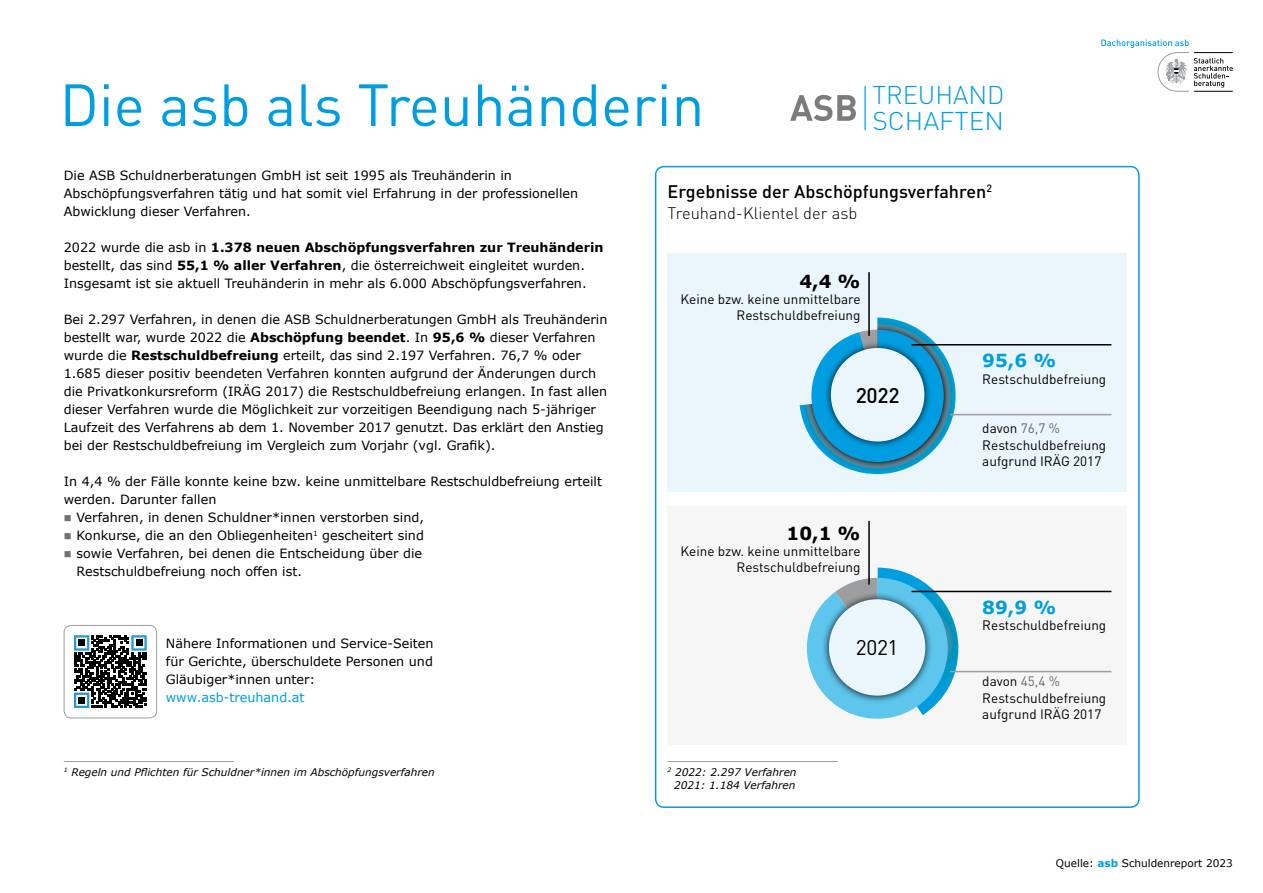
<style>
.page{position:relative;width:1263px;height:893px;background:#fff}
.page>*{position:absolute;margin:0;border:0;box-sizing:border-box;transform-origin:0 0}
.BF_Titel_39pt_H1{font:58.5px "DINOT";color:#009ee0}
.t1{font:300 25.35px/26px "DINOT";color:#009ee0}
.BF_Titel_14pt_H3{font:500 21px "DINOT";color:#000}
.BF_Titel_14pt_H3-2{font:21px "DINOT";color:#000}
.BF_Titel_12pt_H4{font:500 18px "DINOT";color:#000}
.BF_Titel_12pt_H4-2{font:700 18px "Verdana";color:#009ee0}
.BF_Titel_12pt_H4-3{font:700 18px "Verdana";color:#000}
.BF_Body_p{font:300 16.5px "DINOT";color:#000}
.BF_Titel_12pt_H4-4{font:13.5px/16.2px "DINOT";color:#000;text-align:right}
.BF_Body_p-2{font:12.75px/18px "Verdana";color:#000}
.fussnote_7pt_kursiv{font:italic 10.5px/12.6px "Verdana";color:#000;text-align:center}
.t2{font:10.5px "Verdana";color:#000}
.s1{font-weight:700}
.s2{color:#009ee0}
.s3{color:#646567}
.s4{font-weight:700;color:#009ee0}
</style>
<div class="page">
<svg style="left:1101px;top:40px;width:132px;height:52px"></svg>
<div style="left:655px;top:166px;width:485px;height:642px;border:2px solid #009ee0;border-radius:9px"></div>
<svg style="left:74px;top:635px;width:73px;height:73px"></svg>
<div style="left:78px;top:697px;width:7px;height:7px;background:#000"></div>
<div style="left:64px;top:625px;width:93px;height:93px;border:1px solid #9c9e9f;border-radius:7px"></div>
<div style="left:668px;top:253px;width:459px;height:238px;background:#ebf6fc"></div>
<div style="left:668px;top:506px;width:459px;height:238px;background:#f6f6f6"></div>
<hr style="left:668px;top:761px;width:170px;height:1px;background:#9c9e9f">
<hr style="left:864px;top:86px;width:2px;height:44px;background:#009ee0">
<svg style="left:790px;top:95px;width:66px;height:26px"></svg>
<svg style="left:800px;top:317px;width:156px;height:157px"></svg>
<div style="left:823px;top:341px;width:109px;height:108px;background:#000;opacity:.86"></div>
<div style="left:831px;top:348px;width:93px;height:93px;background:#ebf6fc;border-radius:50%"></div>
<hr style="left:911px;top:344px;width:200px;height:1px;background:#000">
<hr style="left:950px;top:414px;width:161px;height:1px;background:#9c9e9f">
<hr style="left:868px;top:272px;width:2px;height:64px;background:#000">
<svg style="left:807px;top:568px;width:151px;height:151px"></svg>
<div style="left:821px;top:592px;width:112px;height:112px;background:#000;opacity:.86"></div>
<div style="left:829px;top:599px;width:96px;height:97px;background:#ebf6fc;border-radius:50%"></div>
<hr style="left:868px;top:521px;width:2px;height:64px;background:#000">
<hr style="left:911px;top:591px;width:200px;height:1px;background:#000">
<hr style="left:950px;top:671px;width:161px;height:1px;background:#9c9e9f">
<hr style="left:64px;top:761px;width:170px;height:1px;background:#9c9e9f">
<p class="BF_Titel_39pt_H1" style="left:60px;top:65px;width:646px">Die asb als Treuhänderin</p>
<p class="t1" style="left:872px;top:81px;width:134px">TREUHAND<br>SCHAFTEN</p>
<h1 class="BF_Body_p-2" style="left:64px;top:166px;width:516px">Die ASB Schuldnerberatungen GmbH ist seit 1995 als Treuhänderin in<br>Abschöpfungsverfahren tätig und hat somit viel Erfahrung in der professionellen<br>Abwicklung dieser Verfahren.</h1>
<h1 class="BF_Body_p-2" style="left:64px;top:238px;width:541px">2022 wurde die asb in <span class="s1">1.378 neuen Abschöpfungsverfahren zur Treuhänderin </span>bestellt, das sind <span class="s1">55,1 % aller Verfahren</span>, die österreichweit eingleitet wurden.<br>Insgesamt ist sie aktuell Treuhänderin in mehr als 6.000 Abschöpfungsverfahren.</h1>
<h1 class="BF_Body_p-2" style="left:64px;top:310px;width:545px">Bei 2.297 Verfahren, in denen die ASB Schuldnerberatungen GmbH als Treuhänderin bestellt war, wurde 2022 die <span class="s1">Abschöpfung beendet</span>. In <span class="s1">95,6 %</span> dieser Verfahren wurde die <span class="s1">Restschuldbefreiung</span> erteilt, das sind 2.197 Verfahren. 76,7 % oder 1.685 dieser positiv beendeten Verfahren konnten aufgrund der Änderungen durch die Privatkonkursreform (IRÄG 2017) die Restschuldbefreiung erlangen. In fast allen dieser Verfahren wurde die Möglichkeit zur vorzeitigen Beendigung nach 5-jähriger Laufzeit des Verfahrens ab dem 1. November 2017 genutzt. Das erklärt den Anstieg bei der Restschuldbefreiung im Vergleich zum Vorjahr (vgl. Grafik).</h1>
<h1 class="BF_Body_p-2" style="left:64px;top:472px;width:540px">In 4,4 % der Fälle konnte keine bzw. keine unmittelbare Restschuldbefreiung erteilt werden. Darunter fallen</h1>
<p class="BF_Body_p-2" style="left:77px;top:508px;width:349px">Verfahren, in denen Schuldner*innen verstorben sind,</p>
<p class="BF_Body_p-2" style="left:77px;top:526px;width:349px">Konkurse, die an den Obliegenheiten<sup>1</sup> gescheitert sind</p>
<p class="BF_Body_p-2" style="left:77px;top:544px;width:347px">sowie Verfahren, bei denen die Entscheidung über die<br>Restschuldbefreiung noch offen ist.</p>
<h1 class="BF_Body_p-2" style="left:166px;top:634px;width:269px">Nähere Informationen und Service-Seiten für Gerichte, überschuldete Personen und Gläubiger*innen unter: <span class="s2">www.asb-treuhand.at</span></h1>
<p class="fussnote_7pt_kursiv" style="left:64px;top:766px;width:373px"><sup>1</sup> Regeln und Pflichten für Schuldner*innen im Abschöpfungsverfahren</p>
<h2 class="BF_Titel_12pt_H4" style="left:668px;top:179px;width:326px">Ergebnisse der Abschöpfungsverfahren<sup>2</sup></h2>
<h1 class="BF_Body_p" style="left:668px;top:202px;width:191px">Treuhand-Klientel der asb</h1>
<h2 class="BF_Titel_12pt_H4-3" style="left:799px;top:269px;width:63px">4,4 %</h2>
<h2 class="BF_Titel_12pt_H4-4" style="left:680px;top:291px;width:182px">Keine bzw. keine unmittelbare<br>Restschuldbefreiung</h2>
<p class="BF_Titel_14pt_H3" style="left:856px;top:381px;width:45px">2022</p>
<h2 class="BF_Titel_12pt_H4-3" style="left:786px;top:521px;width:75px">10,1 %</h2>
<h2 class="BF_Titel_12pt_H4-4" style="left:680px;top:543px;width:182px">Keine bzw. keine unmittelbare<br>Restschuldbefreiung</h2>
<p class="fussnote_7pt_kursiv" style="left:668px;top:766px;width:130px"><sup>2</sup> 2022: 2.297 Verfahren<br>2021: 1.184 Verfahren</p>
<p class="BF_Titel_14pt_H3-2" style="left:856px;top:634px;width:44px">2021</p>
<h2 class="BF_Titel_12pt_H4-2" style="left:982px;top:348px;width:75px">95,6 %</h2>
<h2 class="BF_Titel_12pt_H4-4" style="left:982px;top:370px;width:125px">Restschuldbefreiung</h2>
<h2 class="BF_Titel_12pt_H4-4" style="left:982px;top:420px;width:79px">davon <span class="s3">76,7 %</span></h2>
<h2 class="BF_Titel_12pt_H4-4" style="left:982px;top:436px;width:125px">Restschuldbefreiung</h2>
<h2 class="BF_Titel_12pt_H4-4" style="left:982px;top:452px;width:121px">aufgrund IRÄG 2017</h2>
<h2 class="BF_Titel_12pt_H4-2" style="left:982px;top:595px;width:75px">89,9 %</h2>
<h2 class="BF_Titel_12pt_H4-4" style="left:982px;top:617px;width:125px">Restschuldbefreiung</h2>
<h2 class="BF_Titel_12pt_H4-4" style="left:982px;top:673px;width:79px">davon <span class="s3">45,4 %</span></h2>
<h2 class="BF_Titel_12pt_H4-4" style="left:982px;top:689px;width:125px">Restschuldbefreiung</h2>
<h2 class="BF_Titel_12pt_H4-4" style="left:982px;top:705px;width:121px">aufgrund IRÄG 2017</h2>
<p class="t2" style="left:1056px;top:856px;width:178px">Quelle: <span class="s4">asb</span> Schuldenreport 2023</p>
</div>
